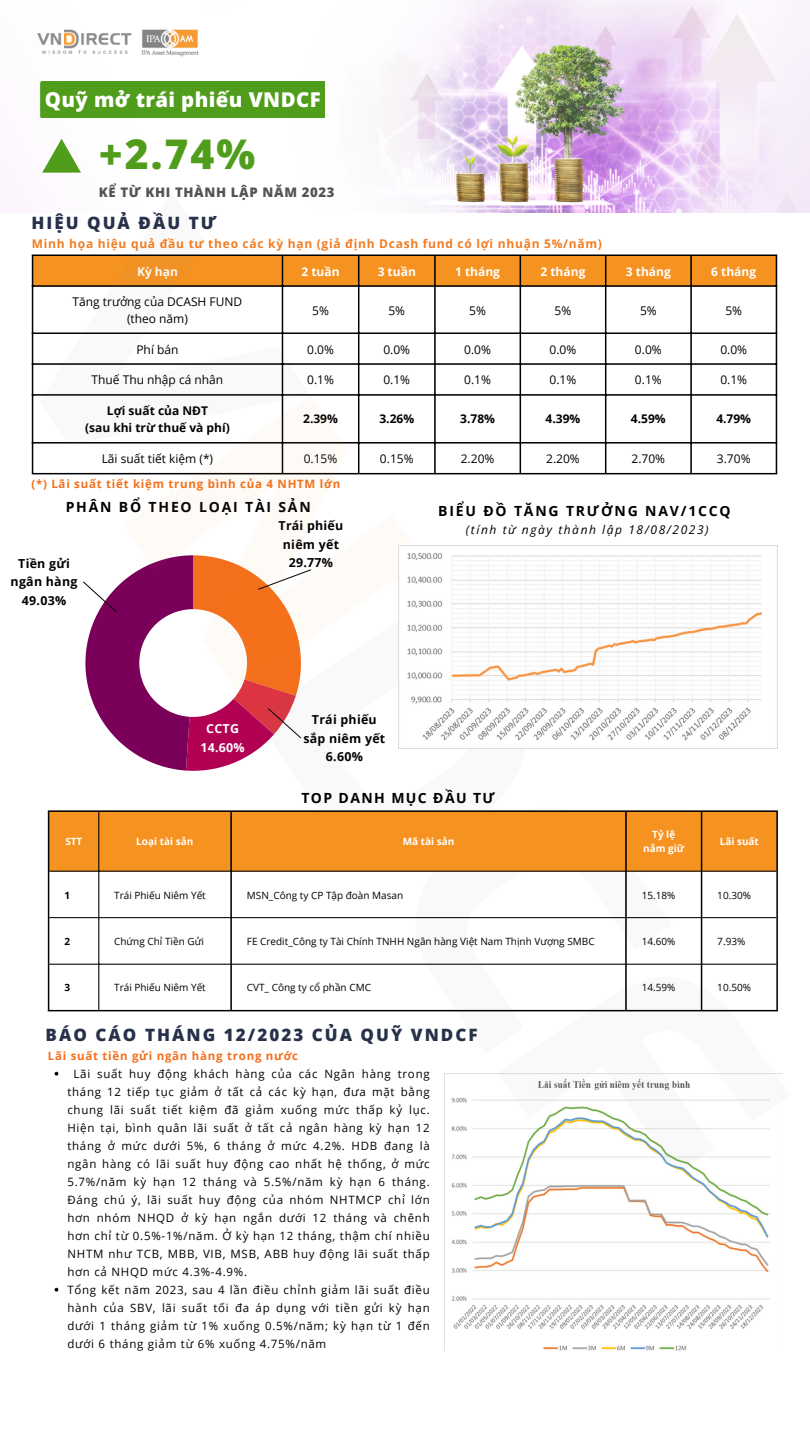
<style>
.page{position:relative;width:810px;height:1440px;background:#fff}
.page>*{position:absolute;margin:0;border:0;box-sizing:border-box;transform-origin:0 0}
.t1{font:800 40.9px "Open Sans";color:#509d1b}
.t2{font:800 20.4px "Open Sans";letter-spacing:.02em;color:#fff}
.t3{font:800 17px "Open Sans";letter-spacing:.12em;color:#27324a}
.t4{font:700 14px "Open Sans";letter-spacing:.13em;color:#000}
.t5{font:700 14px "Open Sans";letter-spacing:.1em;color:#000}
.t6{font:800 13.2px "Open Sans";letter-spacing:.05em;color:#545454}
.t7{font:700 12.4px/18.6px "Open Sans";letter-spacing:.02em;color:#000;text-align:center}
.t8{font:700 12.4px "Open Sans";letter-spacing:.02em;color:#fff}
.t9{font:12px "Open Sans";color:#000}
.t10{font:700 12px "Open Sans";letter-spacing:.06em;color:#f27c22}
.t11{font:700 12px "Open Sans";color:#000}
.t12{font:700 12px "Open Sans";color:#fff}
.t13{font:italic 12px "Open Sans";letter-spacing:.13em;color:#000}
.t14{font:11.5px/18px "Open Sans";letter-spacing:.065em;color:#000;text-align:justify}
.t15{font:700 11.5px "Open Sans";letter-spacing:.065em;color:#f46f1b}
.t16{font:10px "Open Sans";color:#000}
.t17{font:700 10px/13.5px "Open Sans";color:#fff;text-align:center}
.t18{font:700 10px "Open Sans";color:#000}
</style>
<div class="page">
<img style="left:1px;top:0;width:809px;height:213px">
<svg style="left:42px;top:139px;width:39px;height:34px"></svg>
<div style="left:41px;top:81px;width:283px;height:36px;background:#509d1b"></div>
<img style="left:451px;top:1227px;width:319px;height:124px">
<svg style="left:55px;top:1288px;width:3px;height:4px"></svg>
<img style="left:0;top:190px;width:796px;height:1037px">
<img style="left:398px;top:546px;width:380px;height:202px">
<div style="left:49px;top:812px;width:727px;height:59px;background:#f69220"></div>
<hr style="left:98px;top:812px;width:1px;height:198px;background:#000">
<hr style="left:49px;top:871px;width:727px;height:1px;background:#000">
<hr style="left:49px;top:917px;width:727px;height:1px;background:#000">
<hr style="left:49px;top:964px;width:727px;height:1px;background:#000">
<hr style="left:48px;top:812px;width:1px;height:198px;background:#000">
<hr style="left:230px;top:812px;width:2px;height:198px;background:#000">
<hr style="left:625px;top:812px;width:2px;height:198px;background:#000">
<hr style="left:701px;top:812px;width:1px;height:198px;background:#000">
<hr style="left:776px;top:812px;width:2px;height:198px;background:#000">
<hr style="left:48px;top:810px;width:730px;height:2px;background:#000">
<hr style="left:48px;top:1010px;width:730px;height:1px;background:#000">
<p class="t2" style="left:45px;top:85px;width:277px">Quỹ mở trái phiếu VNDCF</p>
<p class="t1" style="left:99px;top:125px;width:158px">+2.74%</p>
<p class="t6" style="left:99px;top:183px;width:237px">KỂ TỪ KHI THÀNH LẬP NĂM 2023</p>
<p class="t3" style="left:31px;top:211px;width:186px">HIỆU QUẢ ĐẦU TƯ</p>
<p class="t10" style="left:32px;top:235px;width:572px">Minh họa hiệu quả đầu tư theo các kỳ hạn (giả định Dcash fund có lợi nhuận 5%/năm)</p>
<p class="t12" style="left:137px;top:263px;width:42px">Kỳ hạn</p>
<p class="t12" style="left:301px;top:263px;width:40px">2 tuần</p>
<p class="t12" style="left:378px;top:263px;width:40px">3 tuần</p>
<p class="t12" style="left:455px;top:263px;width:46px">1 tháng</p>
<p class="t12" style="left:541px;top:263px;width:46px">2 tháng</p>
<p class="t12" style="left:626px;top:263px;width:46px">3 tháng</p>
<p class="t12" style="left:711px;top:263px;width:46px">6 tháng</p>
<p class="t9" style="left:73px;top:293px;width:171px">Tăng trưởng của DCASH FUND</p>
<p class="t9" style="left:127px;top:310px;width:62px">(theo năm)</p>
<p class="t9" style="left:312px;top:302px;width:18px">5%</p>
<p class="t9" style="left:388px;top:302px;width:18px">5%</p>
<p class="t9" style="left:469px;top:302px;width:18px">5%</p>
<p class="t9" style="left:555px;top:302px;width:18px">5%</p>
<p class="t9" style="left:640px;top:302px;width:18px">5%</p>
<p class="t9" style="left:725px;top:302px;width:18px">5%</p>
<p class="t9" style="left:136px;top:341px;width:44px">Phí bán</p>
<p class="t9" style="left:307px;top:341px;width:28px">0.0%</p>
<p class="t9" style="left:383px;top:341px;width:28px">0.0%</p>
<p class="t9" style="left:464px;top:341px;width:28px">0.0%</p>
<p class="t9" style="left:550px;top:341px;width:28px">0.0%</p>
<p class="t9" style="left:635px;top:341px;width:28px">0.0%</p>
<p class="t9" style="left:720px;top:341px;width:28px">0.0%</p>
<p class="t9" style="left:92px;top:371px;width:133px">Thuế Thu nhập cá nhân</p>
<p class="t9" style="left:307px;top:371px;width:28px">0.1%</p>
<p class="t9" style="left:383px;top:371px;width:28px">0.1%</p>
<p class="t9" style="left:464px;top:371px;width:28px">0.1%</p>
<p class="t9" style="left:550px;top:371px;width:28px">0.1%</p>
<p class="t9" style="left:635px;top:371px;width:28px">0.1%</p>
<p class="t9" style="left:720px;top:371px;width:28px">0.1%</p>
<p class="t11" style="left:107px;top:402px;width:103px">Lợi suất của NĐT</p>
<p class="t11" style="left:85px;top:419px;width:146px">(sau khi trừ thuế và phí)</p>
<p class="t11" style="left:303px;top:411px;width:36px">2.39%</p>
<p class="t11" style="left:379px;top:411px;width:36px">3.26%</p>
<p class="t11" style="left:460px;top:411px;width:36px">3.78%</p>
<p class="t11" style="left:546px;top:411px;width:36px">4.39%</p>
<p class="t11" style="left:631px;top:411px;width:36px">4.59%</p>
<p class="t11" style="left:716px;top:411px;width:36px">4.79%</p>
<p class="t9" style="left:102px;top:450px;width:113px">Lãi suất tiết kiệm (*)</p>
<p class="t9" style="left:304px;top:450px;width:35px">0.15%</p>
<p class="t9" style="left:380px;top:450px;width:35px">0.15%</p>
<p class="t9" style="left:461px;top:450px;width:35px">2.20%</p>
<p class="t9" style="left:546px;top:450px;width:35px">2.20%</p>
<p class="t9" style="left:632px;top:450px;width:35px">2.70%</p>
<p class="t9" style="left:717px;top:450px;width:35px">3.70%</p>
<p class="t15" style="left:31px;top:476px;width:310px">(*) Lãi suất tiết kiệm trung bình của 4 NHTM lớn</p>
<p class="t4" style="left:66px;top:497px;width:247px">PHÂN BỔ THEO LOẠI TÀI SẢN</p>
<p class="t7" style="left:11px;top:554px;width:68px">Tiền gửi ngân hàng</p>
<p class="t7" style="left:22px;top:591px;width:46px">49.03%</p>
<p class="t7" style="left:279px;top:516px;width:66px">Trái phiếu niêm yết</p>
<p class="t7" style="left:289px;top:553px;width:46px">29.77%</p>
<p class="t8" style="left:206px;top:720px;width:34px">CCTG</p>
<p class="t8" style="left:201px;top:739px;width:46px">14.60%</p>
<p class="t7" style="left:303px;top:710px;width:83px">Trái phiếu sắp niêm yết</p>
<p class="t7" style="left:326px;top:747px;width:38px">6.60%</p>
<p class="t4" style="left:438px;top:501px;width:294px">BIỂU ĐỒ TĂNG TRƯỞNG NAV/1CCQ</p>
<p class="t13" style="left:466px;top:521px;width:244px">(tính từ ngày thành lập 18/08/2023)</p>
<p class="t5" style="left:301px;top:788px;width:195px">TOP DANH MỤC ĐẦU TƯ</p>
<p class="t17" style="left:65px;top:834px;width:19px">STT</p>
<p class="t17" style="left:136px;top:834px;width:59px">Loại tài sản</p>
<p class="t17" style="left:403px;top:834px;width:53px">Mã tài sản</p>
<p class="t17" style="left:643px;top:828px;width:43px">Tỷ lệ nắm giữ</p>
<p class="t17" style="left:720px;top:834px;width:41px">Lãi suất</p>
<p class="t18" style="left:64px;top:888px;width:7px">1</p>
<p class="t16" style="left:114px;top:888px;width:93px">Trái Phiếu Niêm Yết</p>
<p class="t16" style="left:247px;top:888px;width:158px">MSN_Công ty CP Tập đoàn Masan</p>
<p class="t16" style="left:642px;top:888px;width:35px">15.18%</p>
<p class="t16" style="left:717px;top:888px;width:35px">10.30%</p>
<p class="t18" style="left:64px;top:934px;width:7px">2</p>
<p class="t16" style="left:114px;top:934px;width:91px">Chứng Chỉ Tiền Gửi</p>
<p class="t16" style="left:247px;top:934px;width:349px">FE Credit_Công ty Tài Chính TNHH Ngân hàng Việt Nam Thịnh Vượng SMBC</p>
<p class="t16" style="left:642px;top:934px;width:35px">14.60%</p>
<p class="t16" style="left:717px;top:934px;width:30px">7.93%</p>
<p class="t18" style="left:64px;top:980px;width:7px">3</p>
<p class="t16" style="left:114px;top:980px;width:93px">Trái Phiếu Niêm Yết</p>
<p class="t16" style="left:247px;top:980px;width:126px">CVT_ Công ty cổ phần CMC</p>
<p class="t16" style="left:642px;top:980px;width:35px">14.59%</p>
<p class="t16" style="left:717px;top:980px;width:35px">10.50%</p>
<p class="t3" style="left:46px;top:1023px;width:433px">BÁO CÁO THÁNG 12/2023 CỦA QUỸ VNDCF</p>
<p class="t15" style="left:48px;top:1048px;width:252px">Lãi suất tiền gửi ngân hàng trong nước</p>
<p class="t14" style="left:67px;top:1064px;width:364px;text-indent:6px">Lãi suất huy động khách hàng của các Ngân hàng trong tháng 12 tiếp tục giảm ở tất cả các kỳ hạn, đưa mặt bằng chung lãi suất tiết kiệm đã giảm xuống mức thấp kỷ lục.<br>Hiện tại, bình quân lãi suất ở tất cả ngân hàng kỳ hạn 12 tháng ở mức dưới 5%, 6 tháng ở mức 4.2%. HDB đang là ngân hàng có lãi suất huy động cao nhất hệ thống, ở mức 5.7%/năm kỳ hạn 12 tháng và 5.5%/năm kỳ hạn 6 tháng.<br>Đáng chú ý, lãi suất huy động của nhóm NHTMCP chỉ lớn hơn nhóm NHQD ở kỳ hạn ngắn dưới 12 tháng và chênh hơn chỉ từ 0.5%-1%/năm. Ở kỳ hạn 12 tháng, thậm chí nhiều NHTM như TCB, MBB, VIB, MSB, ABB huy động lãi suất thấp hơn cả NHQD mức 4.3%-4.9%.</p>
<p class="t14" style="left:67px;top:1280px;width:364px">Tổng kết năm 2023, sau 4 lần điều chỉnh giảm lãi suất điều hành của SBV, lãi suất tối đa áp dụng với tiền gửi kỳ hạn dưới 1 tháng giảm từ 1% xuống 0.5%/năm; kỳ hạn từ 1 đến dưới 6 tháng giảm từ 6% xuống 4.75%/năm</p>
</div>
